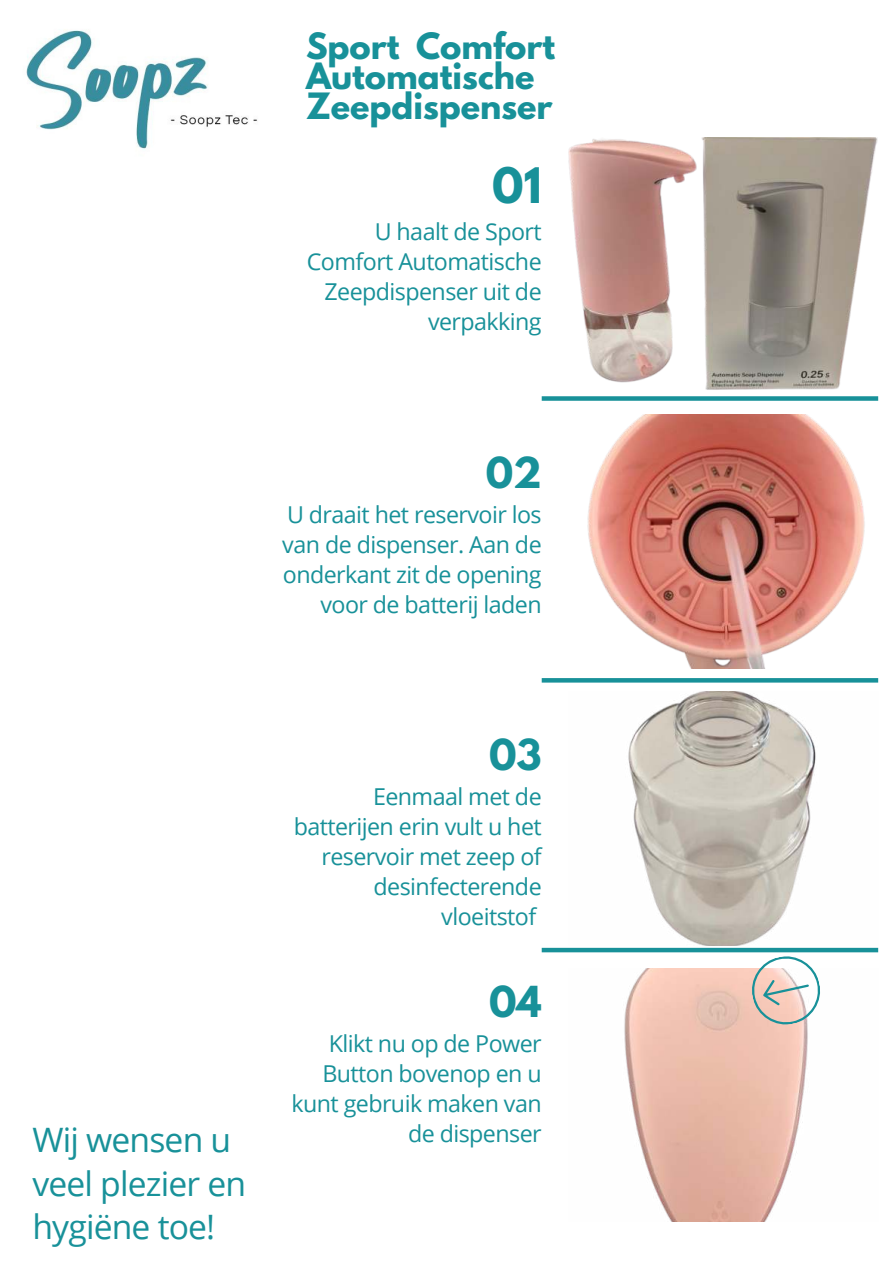
<style>
.page{position:relative;width:893px;height:1263px;background:#fff}
.page>*{position:absolute;margin:0;border:0;box-sizing:border-box;transform-origin:0 0}
.t1{font:700 43.35px "League Spartan";color:#189199}
.t2{font:700 37.8px "League Spartan";color:#189199}
.t3{font:33.67px/43.3px "Open Sans";letter-spacing:-.025em;color:#189199}
.t4{font:700 32.1px/30.3px "League Spartan";color:#189199}
.t5{font:23.25px/29.9px "Open Sans";letter-spacing:-.025em;color:#189199;text-align:right}
</style>
<div class="page">
<img style="left:569px;top:138px;width:309px;height:252px">
<img style="left:587px;top:415px;width:278px;height:254px">
<img style="left:628px;top:691px;width:188px;height:254px">
<img style="left:624px;top:1028px;width:184px;height:194px">
<img style="left:26px;top:30px;width:231px;height:120px">
<svg style="left:542px;top:396px;width:336px;height:5px"></svg>
<svg style="left:542px;top:678px;width:336px;height:5px"></svg>
<svg style="left:542px;top:948px;width:336px;height:80px"></svg>
<h3 class="t4" style="left:306px;top:30px;width:250px">Sport Comfort<br>Automatische<br>Zeepdispenser</h3>
<h1 class="t1" style="left:492px;top:151px;width:51px">01</h1>
<p class="t5" style="left:307px;top:215px;width:236px;line-height:30.2px">U haalt de Sport<br>Comfort Automatische<br>Zeepdispenser uit de verpakking</p>
<h2 class="t2" style="left:486px;top:443px;width:57px">02</h2>
<p class="t5" style="left:282px;top:499px;width:261px">U draait het reservoir los van de dispenser. Aan de onderkant zit de opening voor de batterij laden</p>
<h3 class="t3" style="left:32px;top:1117px;width:215px">Wij wensen u veel plezier en hygiëne toe!</h3>
<h2 class="t2" style="left:489px;top:725px;width:54px">03</h2>
<p class="t5" style="left:294px;top:781px;width:249px">Eenmaal met de batterijen erin vult u het reservoir met zeep of desinfecterende vloeitstof</p>
<h2 class="t2" style="left:489px;top:972px;width:54px">04</h2>
<p class="t5" style="left:291px;top:1028px;width:252px">Klikt nu op de Power<br>Button bovenop en u kunt gebruik maken van de dispenser</p>
</div>
